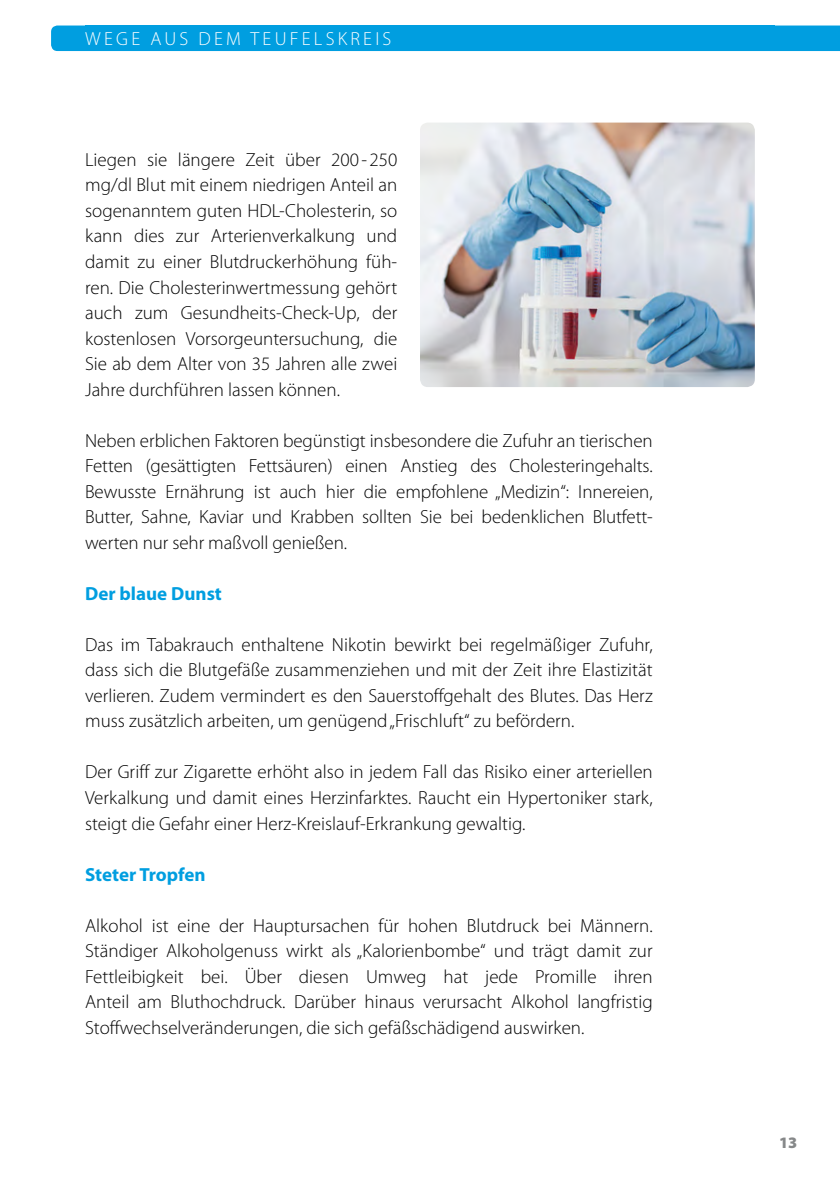
<style>
.page{position:relative;width:840px;height:1191px;background:#fff}
.page>*{position:absolute;margin:0;border:0;box-sizing:border-box;transform-origin:0 0}
.t1{font:300 19px/25.6px "Myriad Pro";color:#000;text-align:justify}
.t2{font:700 19px "Myriad Pro";color:#009ee0}
.t3{font:300 19px "Myriad Pro";letter-spacing:.17em;color:#fff}
.t4{font:900 16px "Myriad Pro";color:#868889}
</style>
<div class="page">
<div style="left:51px;top:26px;width:788px;height:25px;background:#009ee0"></div>
<div style="left:85px;top:26px;width:689px;height:25px;background:#009ee0"></div>
<img style="left:420px;top:123px;width:334px;height:264px">
<p class="t3" style="left:85px;top:29px;width:307px">WEGE AUS DEM TEUFELSKREIS</p>
<p class="t1" style="left:85px;top:147px;width:313px">Liegen sie längere Zeit über 200 - 250 mg/dl Blut mit einem niedrigen Anteil an sogenanntem guten HDL-Cholesterin, so kann dies zur Arterienverkalkung und damit zu einer Blutdruckerhöhung füh&shy;ren. Die Cholesterinwertmessung gehört auch zum Gesundheits-Check-Up, der kostenlosen Vorsorgeuntersuchung, die Sie ab dem Alter von 35 Jahren alle zwei Jahre durchführen lassen können.</p>
<p class="t1" style="left:85px;top:428px;width:568px">Neben erblichen Faktoren begünstigt insbesondere die Zufuhr an tierischen Fetten (gesättigten Fettsäuren) einen Anstieg des Cholesteringehalts.<br>Bewusste Ernährung ist auch hier die empfohlene „Medizin“: Innereien, Butter, Sahne, Kaviar und Krabben sollten Sie bei bedenklichen Blutfett&shy;werten nur sehr maßvoll genießen.</p>
<p class="t2" style="left:85px;top:583px;width:138px">Der blaue Dunst</p>
<p class="t1" style="left:85px;top:632px;width:568px">Das im Tabakrauch enthaltene Nikotin bewirkt bei regelmäßiger Zufuhr, dass sich die Blutgefäße zusammenziehen und mit der Zeit ihre Elastizität verlieren. Zudem vermindert es den Sauerstoffgehalt des Blutes. Das Herz muss zusätzlich arbeiten, um genügend „Frischluft“ zu befördern.</p>
<p class="t1" style="left:85px;top:759px;width:568px">Der Griff zur Zigarette erhöht also in jedem Fall das Risiko einer arteriellen Verkalkung und damit eines Herzinfarktes. Raucht ein Hypertoniker stark, steigt die Gefahr einer Herz-Kreislauf-Erkrankung gewaltig.</p>
<p class="t2" style="left:85px;top:863px;width:122px">Steter Tropfen</p>
<p class="t1" style="left:85px;top:912px;width:568px">Alkohol ist eine der Hauptursachen für hohen Blutdruck bei Männern.<br>Ständiger Alkoholgenuss wirkt als „Kalorienbombe“ und trägt damit zur Fettleibigkeit bei. Über diesen Umweg hat jede Promille ihren Anteil am Bluthochdruck. Darüber hinaus verursacht Alkohol langfristig Stoffwechselveränderungen, die sich gefäßschädigend auswirken.</p>
<p class="t4" style="left:778px;top:1134px;width:20px">13</p>
</div>
